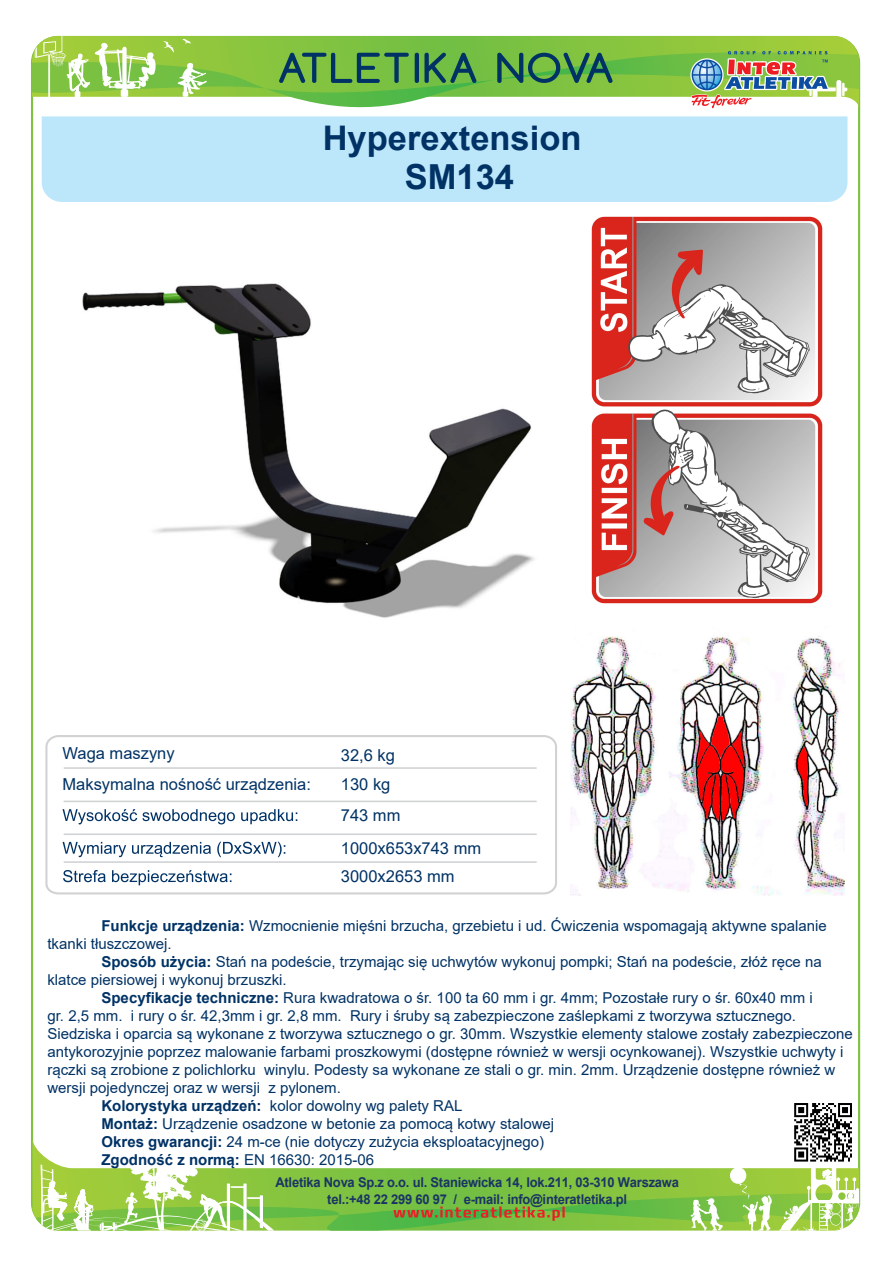
<style>
.page{position:relative;width:893px;height:1263px;background:#fff}
.page>*{position:absolute;margin:0;border:0;box-sizing:border-box;transform-origin:0 0}
.t1{font:700 34.5px "Arial";color:#003265}
.t2{font:700 33.9px "Arial";color:#003265}
.t3{font:16.5px/28px "Arial";color:#003265}
.t4{font:15px/18px "Arial";color:#003265}
.t5{font:700 15px "Arial";color:#003265}
.t6{font:700 13.5px/16.2px "Arial";letter-spacing:-.015em;color:#1a3564;text-align:center;scale:.96 1}
.s1{font-weight:700}
.s2{font-weight:400}
</style>
<div class="page">
<img style="left:33px;top:36px;width:825px;height:16px">
<img style="left:32px;top:52px;width:827px;height:62px">
<hr style="left:48px;top:55px;width:1px;height:46px;background:#fff">
<hr style="left:49px;top:55px;width:1px;height:46px;background:#fff">
<hr style="left:50px;top:55px;width:1px;height:46px;background:#fff">
<svg style="left:35px;top:36px;width:121px;height:61px"></svg>
<svg style="left:163px;top:41px;width:11px;height:12px"></svg>
<svg style="left:183px;top:39px;width:8px;height:5px"></svg>
<svg style="left:178px;top:63px;width:29px;height:34px"></svg>
<img style="left:33px;top:1138px;width:826px;height:81px">
<img style="left:36px;top:1193px;width:742px;height:37px">
<svg style="left:778px;top:1153px;width:81px;height:77px"></svg>
<svg style="left:691px;top:1198px;width:32px;height:32px"></svg>
<div style="left:730px;top:1167px;width:16px;height:17px;background:#fff;border-radius:50%"></div>
<svg style="left:738px;top:1183px;width:34px;height:47px"></svg>
<svg style="left:40px;top:1138px;width:234px;height:92px"></svg>
<img style="left:793px;top:1103px;width:60px;height:59px">
<svg style="left:279px;top:53px;width:333px;height:30px;background:#52934c"></svg>
<div style="left:42px;top:116px;width:805px;height:86px;background:#bce6fa"></div>
<svg style="left:689px;top:51px;width:158px;height:69px"></svg>
<img style="left:591px;top:216px;width:232px;height:388px">
<img style="left:570px;top:636px;width:275px;height:260px">
<svg style="left:393px;top:1206px;width:172px;height:15px;background:#84923c"></svg>
<svg style="left:45px;top:735px;width:512px;height:160px"></svg>
<svg style="left:63px;top:842px;width:63px;height:15px"></svg>
<svg style="left:132px;top:842px;width:79px;height:15px"></svg>
<svg style="left:217px;top:842px;width:68px;height:15px"></svg>
<svg style="left:63px;top:870px;width:43px;height:12px"></svg>
<svg style="left:112px;top:870px;width:119px;height:15px"></svg>
<hr style="left:63px;top:861px;width:474px;height:2px;background:#d1d2d4">
<hr style="left:63px;top:833px;width:474px;height:2px;background:#d1d2d4">
<hr style="left:63px;top:767px;width:474px;height:2px;background:#d1d2d4">
<svg style="left:63px;top:809px;width:172px;height:15px"></svg>
<svg style="left:241px;top:809px;width:56px;height:15px"></svg>
<hr style="left:63px;top:801px;width:474px;height:1px;background:#d1d2d4">
<img style="left:82px;top:283px;width:452px;height:335px">
<h2 class="t2" style="left:323px;top:115px;width:260px">Hyperextension</h2>
<h1 class="t1" style="left:405px;top:153px;width:111px">SM134</h1>
<p class="t3" style="left:63px;top:739px;width:114px">Waga maszyny</p>
<p class="t3" style="left:341px;top:741px;width:56px">32,6 kg</p>
<p class="t3" style="left:63px;top:770px;width:250px">Maksymalna nośność urządzenia:</p>
<p class="t3" style="left:341px;top:770px;width:51px">130 kg</p>
<p class="t3" style="left:341px;top:801px;width:61px">743 mm</p>
<p class="t3" style="left:341px;top:834px;width:142px">1000x653x743 mm<br>3000x2653 mm</p>
<p class="t4" style="left:47px;top:916px;width:781px;text-indent:54px"><span class="s1">Funkcje urządzenia:</span> Wzmocnienie mięśni brzucha, grzebietu i ud. Ćwiczenia wspomagają aktywne spalanie tkanki tłuszczowej.</p>
<p class="t4" style="left:47px;top:952px;width:776px;text-indent:54px"><span class="s1">Sposób użycia:</span> Stań na podeście, trzymając się uchwytów wykonuj pompki; Stań na podeście, złóż ręce na klatce piersiowej i wykonuj brzuszki.</p>
<p class="t4" style="left:101px;top:988px;width:713px"><span class="s1">Specyfikacje techniczne:</span> Rura kwadratowa o śr. 100 ta 60 mm i gr. 4mm; Pozostałe rury o śr. 60x40 mm i</p>
<p class="t4" style="left:47px;top:1006px;width:750px">gr. 2,5 mm. i rury o śr. 42,3mm i gr. 2,8 mm. Rury i śruby są zabezpieczone zaślepkami z tworzywa sztucznego.</p>
<p class="t4" style="left:47px;top:1024px;width:807px">Siedziska i oparcia są wykonane z tworzywa sztucznego o gr. 30mm. Wszystkie elementy stalowe zostały zabezpieczone</p>
<p class="t4" style="left:47px;top:1042px;width:798px">antykorozyjnie poprzez malowanie farbami proszkowymi (dostępne również w wersji ocynkowanej). Wszystkie uchwyty i</p>
<p class="t4" style="left:47px;top:1060px;width:789px">rączki są zrobione z polichlorku winylu. Podesty sa wykonane ze stali o gr. min. 2mm. Urządzenie dostępne również w</p>
<p class="t4" style="left:47px;top:1078px;width:295px">wersji pojedynczej oraz w wersji z pylonem.</p>
<p class="t4" style="left:101px;top:1096px;width:362px"><span class="s1">Kolorystyka urządzeń:</span> kolor dowolny wg palety RAL</p>
<p class="t4" style="left:101px;top:1114px;width:454px"><span class="s1">Montaż:</span> Urządzenie osadzone w betonie za pomocą kotwy stalowej</p>
<p class="t4" style="left:101px;top:1132px;width:444px"><span class="s1">Okres gwarancji:</span> 24 m-ce (nie dotyczy zużycia eksploatacyjnego)</p>
<p class="t5" style="left:101px;top:1149px;width:274px">Zgodność z normą: <span class="s2">EN 16630: 2015-06</span></p>
<p class="t6" style="left:275px;top:1175px;width:422px">Atletika Nova Sp.z o.o. ul. Staniewicka 14, lok.211, 03-310 Warszawa tel.:+48 22 299 60 97 / e-mail: info@interatletika.pl</p>
</div>
